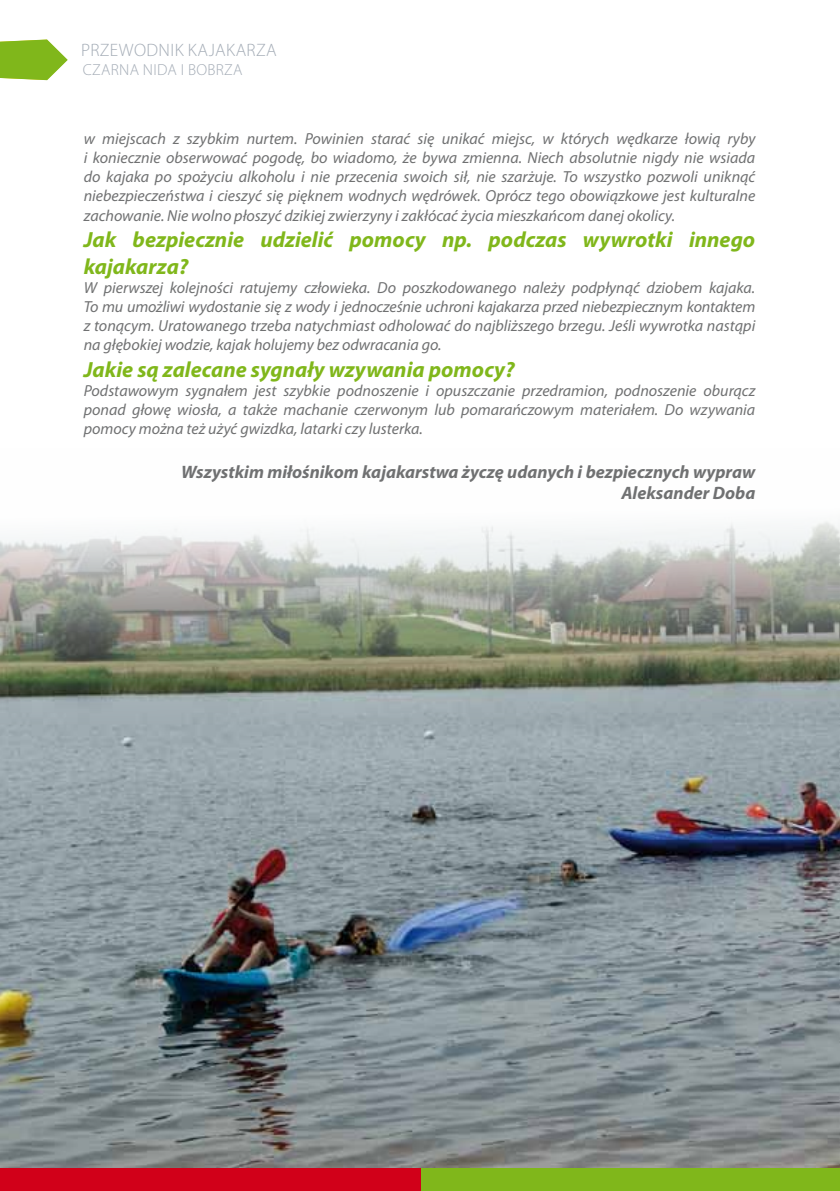
<style>
.page{position:relative;width:840px;height:1191px;background:#fff}
.page>*{position:absolute;margin:0;border:0;box-sizing:border-box;transform-origin:0 0}
.t1{font:italic 700 22px/26.4px "Myriad Pro";color:#80b71b}
.t2{font:italic 700 18px/21.6px "Myriad Pro";color:#707172;text-align:right}
.t3{font:300 18px "Myriad Pro";letter-spacing:.02em;color:#a4acb6}
.t4{font:italic 16px/19.2px "Myriad Pro";color:#707172;text-align:justify}
.t5{font:300 16px "Myriad Pro";letter-spacing:.02em;color:#a4acb6}
</style>
<div class="page">
<img style="left:0;top:521px;width:839px;height:649px">
<div style="left:421px;top:1168px;width:418px;height:23px;background:#80b71b"></div>
<div style="left:0;top:1168px;width:420px;height:23px;background:#d10019"></div>
<svg style="left:0;top:39px;width:68px;height:41px"></svg>
<svg style="left:839px;top:1168px;width:1px;height:23px"></svg>
<p class="t3" style="left:81px;top:40px;width:197px">PRZEWODNIK KAJAKARZA</p>
<p class="t5" style="left:83px;top:61px;width:161px">CZARNA N IDA I BOBRZA</p>
<p class="t4" style="left:84px;top:129px;width:672px">w miejscach z szybkim nurtem. Powinien starać się unikać miejsc, w których wędkarze łowią ryby i koniecznie obserwować pogodę, bo wiadomo, że bywa zmienna. Niech absolutnie nigdy nie wsiada do kajaka po spożyciu alkoholu i nie przecenia swoich sił, nie szarżuje. To wszystko pozwoli uniknąć niebezpieczeństwa i cieszyć się pięknem wodnych wędrówek. Oprócz tego obowiązkowe jest kulturalne zachowanie. Nie wolno płoszyć dzikiej zwierzyny i zakłócać życia mieszkańcom danej okolicy.</p>
<h1 class="t1" style="left:84px;top:226px;width:672px">Jak bezpiecznie udzielić pomocy np. podczas wywrotki innego kajakarza?</h1>
<p class="t4" style="left:84px;top:277px;width:672px">W pierwszej kolejności ratujemy człowieka. Do poszkodowanego należy podpłynąć dziobem kajaka.<br>To mu umożliwi wydostanie się z wody i jednocześnie uchroni kajakarza przed niebezpiecznym kontaktem z tonącym. Uratowanego trzeba natychmiast odholować do najbliższego brzegu. Jeśli wywrotka nastąpi na głębokiej wodzie, kajak holujemy bez odwracania go.</p>
<h1 class="t1" style="left:84px;top:355px;width:432px">Jakie są zalecane sygnały wzywania pomocy?</h1>
<p class="t4" style="left:84px;top:381px;width:672px">Podstawowym sygnałem jest szybkie podnoszenie i opuszczanie przedramion, podnoszenie oburącz ponad głowę wiosła, a także machanie czerwonym lub pomarańczowym materiałem. Do wzywania pomocy można też użyć gwizdka, latarki czy lusterka.</p>
<p class="t2" style="left:181px;top:460px;width:575px">Wszystkim miłośnikom kajakarstwa życzę udanych i bezpiecznych wypraw<br>Aleksander Doba</p>
</div>
